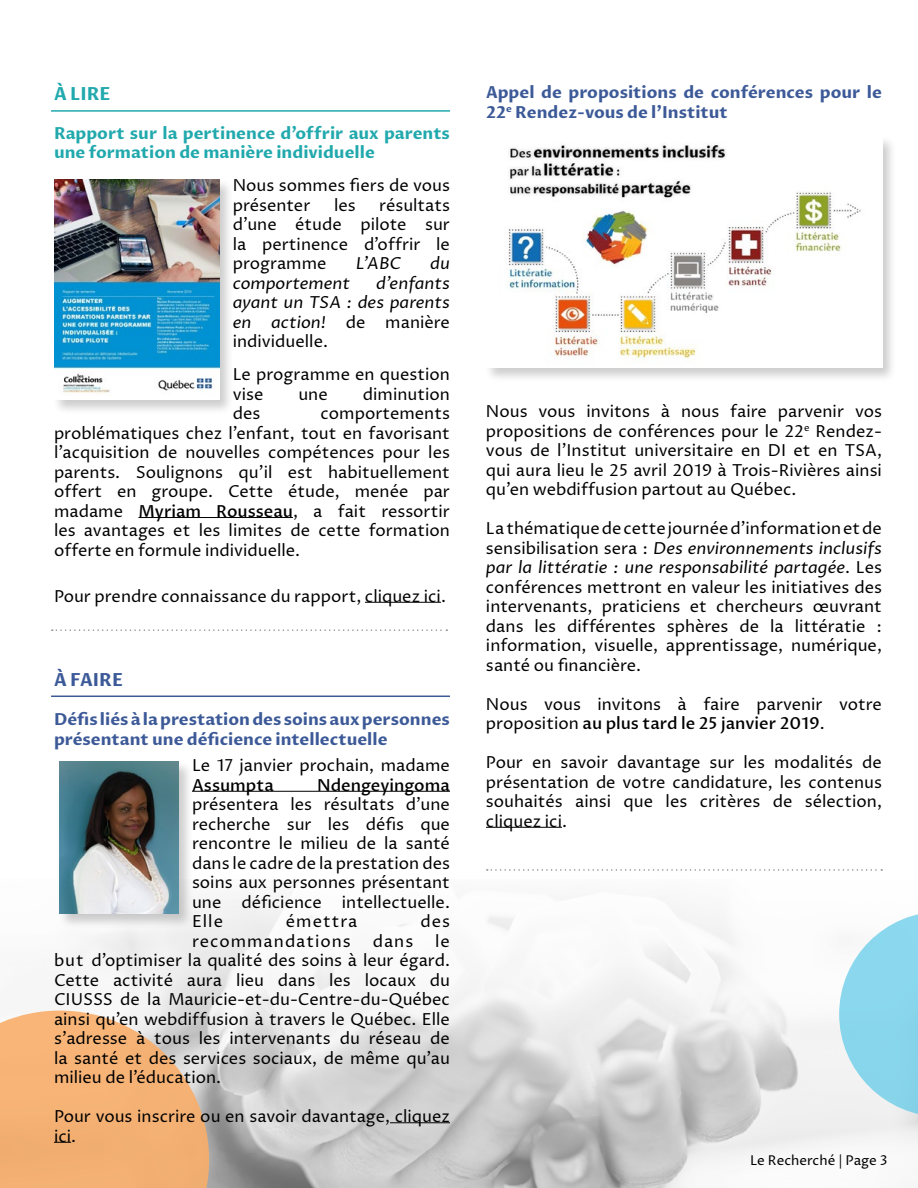
<style>
.page{position:relative;width:918px;height:1188px;background:#fff}
.page>*{position:absolute;margin:0;border:0;box-sizing:border-box;transform-origin:0 0}
.t1{font:700 18px "Proza Libre";color:#3d5a98}
.t2{font:700 18px "Proza Libre";color:#21a9ad}
.t3{font:16.5px/19.5px "Proza Libre";color:#000;text-align:justify}
.t4{font:700 16.5px/19.5px "Proza Libre";color:#3d5a98}
.t5{font:italic 16.5px/19.5px "Proza Libre";color:#000;text-align:justify}
.t6{font:700 16.5px/19.5px "Proza Libre";color:#21a9ad}
.t7{font:16.5px "Proza Libre";letter-spacing:.06em;color:#000}
.t8{font:500 16.5px "Proza Libre";color:#000}
.t9{font:13.5px "Proza Libre";color:#000}
.s1{font-style:normal}
.s2{font-weight:500}
.s3{font-style:italic}
</style>
<div class="page">
<svg style="left:48px;top:869px;width:870px;height:319px"></svg>
<hr style="left:138px;top:517px;width:155px;height:1px;background:#000">
<hr style="left:365px;top:602px;width:76px;height:1px;background:#000">
<hr style="left:192px;top:791px;width:258px;height:1px;background:#000">
<hr style="left:390px;top:1123px;width:60px;height:1px;background:#000">
<svg style="left:0;top:1011px;width:209px;height:177px"></svg>
<hr style="left:486px;top:827px;width:76px;height:1px;background:#000">
<svg style="left:52px;top:629px;width:395px;height:2px"></svg>
<svg style="left:487px;top:869px;width:395px;height:2px"></svg>
<div style="left:52px;top:178px;width:182px;height:237px;background:#000;opacity:.2"></div>
<img style="left:54px;top:179px;width:165px;height:221px">
<div style="left:58px;top:760px;width:136px;height:169px;background:#000;opacity:.2"></div>
<img style="left:60px;top:762px;width:119px;height:152px">
<div style="left:484px;top:134px;width:413px;height:249px;background:#000;opacity:.2"></div>
<img style="left:486px;top:136px;width:396px;height:231px">
<hr style="left:51px;top:110px;width:399px;height:2px;background:#21a9ad">
<hr style="left:51px;top:696px;width:399px;height:1px;background:#3d5a98">
<p class="t2" style="left:54px;top:82px;width:58px">À LIRE</p>
<p class="t6" style="left:54px;top:124px;width:398px">Rapport sur la pertinence d’offrir aux parents une formation de manière individuelle</p>
<p class="t3" style="left:233px;top:176px;width:219px">Nous sommes fiers de vous présenter</p>
<p class="t3" style="left:233px;top:196px;width:219px;text-indent:147px">résultats d’une étude pilote sur la pertinence d’offrir le programme</p>
<p class="t3" style="left:334px;top:196px;width:23px">les</p>
<p class="t5" style="left:356px;top:254px;width:47px">L’ABC</p>
<p class="t5" style="left:430px;top:254px;width:21px">du</p>
<p class="t5" style="left:233px;top:274px;width:219px;text-indent:144px">d’enfants ayant un TSA : des parents en action! <span class="s1">de manière individuelle.</span></p>
<p class="t3" style="left:233px;top:365px;width:219px">Le programme en question vise</p>
<p class="t5" style="left:233px;top:274px;width:119px">comportement</p>
<p class="t3" style="left:298px;top:385px;width:31px">une</p>
<p class="t3" style="left:363px;top:385px;width:89px">diminution</p>
<p class="t3" style="left:233px;top:404px;width:29px">des</p>
<p class="t3" style="left:54px;top:404px;width:398px;text-indent:267px">comportements problématiques chez l’enfant, tout en favorisant l’acquisition de nouvelles compétences pour les parents. Soulignons qu’il est habituellement offert en groupe. Cette étude, menée par madame <span class="s2">Myriam Rousseau</span>, a fait ressortir les avantages et les limites de cette formation offerte en formule individuelle.</p>
<p class="t3" style="left:54px;top:586px;width:393px">Pour prendre connaissance du rapport, cliquez ici.</p>
<p class="t1" style="left:54px;top:669px;width:71px">À FAIRE</p>
<p class="t4" style="left:54px;top:710px;width:397px">Défis liés à la prestation des soins aux personnes présentant une déficience intellectuelle</p>
<p class="t3" style="left:192px;top:756px;width:259px">Le 17 janvier prochain, madame</p>
<p class="t8" style="left:192px;top:775px;width:83px">Assumpta</p>
<p class="t8" style="left:317px;top:775px;width:134px">Ndengeyingoma</p>
<p class="t3" style="left:192px;top:795px;width:259px">présentera les résultats d’une recherche sur les défis que rencontre le milieu de la santé dans le cadre de la prestation des soins aux personnes présentant une déficience intellectuelle.<br>Elle</p>
<p class="t7" style="left:286px;top:911px;width:73px">émettra</p>
<p class="t3" style="left:420px;top:912px;width:31px">des</p>
<p class="t7" style="left:192px;top:931px;width:160px">recommandations</p>
<p class="t3" style="left:373px;top:931px;width:42px">dans</p>
<p class="t3" style="left:54px;top:931px;width:398px;text-indent:381px">le but d’optimiser la qualité des soins à leur égard.<br>Cette activité aura lieu dans les locaux du CIUSSS de la Mauricie-et-du-Centre-du-Québec ainsi qu’en webdiffusion à travers le Québec. Elle s’adresse à tous les intervenants du réseau de la santé et des services sociaux, de même qu’au milieu de l’éducation.</p>
<p class="t3" style="left:54px;top:1107px;width:398px">Pour vous inscrire ou en savoir davantage, cliquez ici.</p>
<p class="t4" style="left:486px;top:83px;width:398px">Appel de propositions de conférences pour le<br>22<sup>e</sup> Rendez-vous de l’Institut</p>
<p class="t3" style="left:486px;top:402px;width:398px">Nous vous invitons à nous faire parvenir vos propositions de conférences pour le 22<sup>e</sup> Rendez&shy;vous de l’Institut universitaire en DI et en TSA, qui aura lieu le 25 avril 2019 à Trois-Rivières ainsi qu’en webdiffusion partout au Québec.</p>
<p class="t3" style="left:486px;top:519px;width:398px">La thématique de cette journée d’information et de sensibilisation sera : <span class="s3">Des environnements inclusifs par la littératie : une responsabilité partagée</span>. Les conférences mettront en valeur les initiatives des intervenants, praticiens et chercheurs œuvrant dans les différentes sphères de la littératie : information, visuelle, apprentissage, numérique, santé ou financière.</p>
<p class="t3" style="left:486px;top:694px;width:397px">Nous vous invitons à faire parvenir votre proposition <span class="s2">au plus tard le 25 janvier 2019</span>.</p>
<p class="t3" style="left:486px;top:753px;width:398px">Pour en savoir davantage sur les modalités de présentation de votre candidature, les contenus souhaités ainsi que les critères de sélection, cliquez ici.</p>
<p class="t9" style="left:750px;top:1153px;width:139px">Le Recherché | Page 3</p>
</div>
